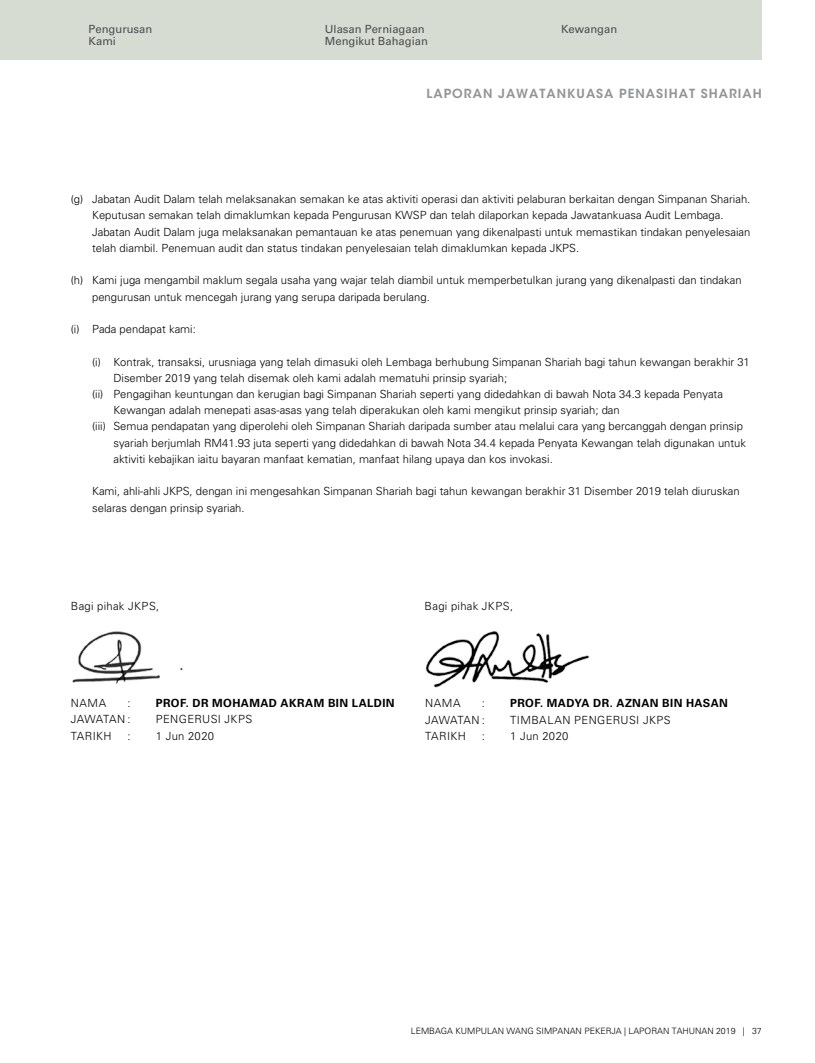
<style>
.page{position:relative;width:815px;height:1063px;background:#fff}
.page>*{position:absolute;margin:0;border:0;box-sizing:border-box;transform-origin:0 0}
.t1{font:600 12.5px "ITC Avant Garde Std";letter-spacing:.08em;color:#939598}
.t2{font:300 11.25px/16.2px "Univers LT Std";color:#000}
.t3{font:11.25px/12.5px "Univers LT Std";color:#4d4d4f}
.t4{font:700 11.25px "Univers LT Std";letter-spacing:.035em;color:#000}
.t5{font:300 11.25px "Univers LT Std";letter-spacing:.035em;color:#000}
.t6{font:300 11.25px "Univers LT Std";letter-spacing:.025em;color:#000}
.t7{font:300 8.75px "Univers LT Std";color:#000}
</style>
<div class="page">
<div style="left:0;top:0;width:762px;height:60px;background:#d7dcd3"></div>
<img style="left:72px;top:631px;width:111px;height:53px">
<img style="left:425px;top:631px;width:165px;height:57px">
<p class="t3" style="left:89px;top:23px;width:65px">Pengurusan<br>Kami</p>
<p class="t3" style="left:325px;top:23px;width:105px">Ulasan Perniagaan<br>Mengikut Bahagian</p>
<p class="t3" style="left:561px;top:23px;width:58px">Kewangan</p>
<p class="t1" style="left:427px;top:85px;width:337px">LAPORAN JAWATANKUASA PENASIHAT SHARIAH</p>
<p class="t2" style="left:92px;top:191px;width:660px;text-indent:-21px">(g) Jabatan Audit Dalam telah melaksanakan semakan ke atas aktiviti operasi dan aktiviti pelaburan berkaitan dengan Simpanan Shariah.<br>Keputusan semakan telah dimaklumkan kepada Pengurusan KWSP dan telah dilaporkan kepada Jawatankuasa Audit Lembaga.<br>Jabatan Audit Dalam juga melaksanakan pemantauan ke atas penemuan yang dikenalpasti untuk memastikan tindakan penyelesaian telah diambil. Penemuan audit dan status tindakan penyelesaian telah dimaklumkan kepada JKPS.</p>
<p class="t2" style="left:92px;top:272px;width:651px;text-indent:-21px">(h) Kami juga mengambil maklum segala usaha yang wajar telah diambil untuk memperbetulkan jurang yang dikenalpasti dan tindakan pengurusan untuk mencegah jurang yang serupa daripada berulang.</p>
<p class="t2" style="left:71px;top:321px;width:127px">(i) Pada pendapat kami:</p>
<p class="t2" style="left:92px;top:353px;width:659px">(i) Kontrak, transaksi, urusniaga yang telah dimasuki oleh Lembaga berhubung Simpanan Shariah bagi tahun kewangan berakhir 31</p>
<p class="t2" style="left:113px;top:370px;width:395px">Disember 2019 yang telah disemak oleh kami adalah mematuhi prinsip syariah;</p>
<p class="t2" style="left:92px;top:386px;width:632px">(ii) Pengagihan keuntungan dan kerugian bagi Simpanan Shariah seperti yang didedahkan di bawah Nota 34.3 kepada Penyata</p>
<p class="t2" style="left:113px;top:402px;width:508px">Kewangan adalah menepati asas-asas yang telah diperakukan oleh kami mengikut prinsip syariah; dan</p>
<p class="t2" style="left:92px;top:418px;width:652px">(iii) Semua pendapatan yang diperolehi oleh Simpanan Shariah daripada sumber atau melalui cara yang bercanggah dengan prinsip</p>
<p class="t2" style="left:113px;top:435px;width:634px">syariah berjumlah RM41.93 juta seperti yang didedahkan di bawah Nota 34.4 kepada Penyata Kewangan telah digunakan untuk</p>
<p class="t2" style="left:113px;top:451px;width:441px">aktiviti kebajikan iaitu bayaran manfaat kematian, manfaat hilang upaya dan kos invokasi.</p>
<p class="t2" style="left:92px;top:483px;width:649px">Kami, ahli-ahli JKPS, dengan ini mengesahkan Simpanan Shariah bagi tahun kewangan berakhir 31 Disember 2019 telah diuruskan selaras dengan prinsip syariah.</p>
<p class="t6" style="left:71px;top:599px;width:90px">Bagi pihak JKPS,</p>
<p class="t6" style="left:425px;top:599px;width:90px">Bagi pihak JKPS,</p>
<p class="t2" style="left:71px;top:695px;width:37px">NAMA</p>
<p class="t2" style="left:128px;top:695px;width:5px">:</p>
<p class="t4" style="left:156px;top:697px;width:240px">PROF. DR MOHAMAD AKRAM BIN LALDIN</p>
<p class="t2" style="left:71px;top:711px;width:61px">JAWATAN :</p>
<p class="t5" style="left:156px;top:713px;width:98px">PENGERUSI JKPS</p>
<p class="t2" style="left:71px;top:728px;width:42px">TARIKH</p>
<p class="t2" style="left:128px;top:728px;width:5px">:</p>
<p class="t2" style="left:156px;top:728px;width:60px">1 Jun 2020</p>
<p class="t2" style="left:425px;top:695px;width:37px">NAMA</p>
<p class="t2" style="left:482px;top:695px;width:5px">:</p>
<p class="t4" style="left:510px;top:697px;width:219px">PROF. MADYA DR. AZNAN BIN HASAN</p>
<p class="t2" style="left:425px;top:712px;width:61px">JAWATAN :</p>
<p class="t5" style="left:510px;top:713px;width:162px">TIMBALAN PENGERUSI JKPS</p>
<p class="t2" style="left:425px;top:728px;width:42px">TARIKH</p>
<p class="t2" style="left:482px;top:728px;width:5px">:</p>
<p class="t2" style="left:510px;top:728px;width:60px">1 Jun 2020</p>
<p class="t7" style="left:411px;top:1026px;width:353px">LEMBAGA KUMPULAN WANG SIMPANAN PEKERJA | LAPORAN TAHUNAN 2019 | 37</p>
</div>
